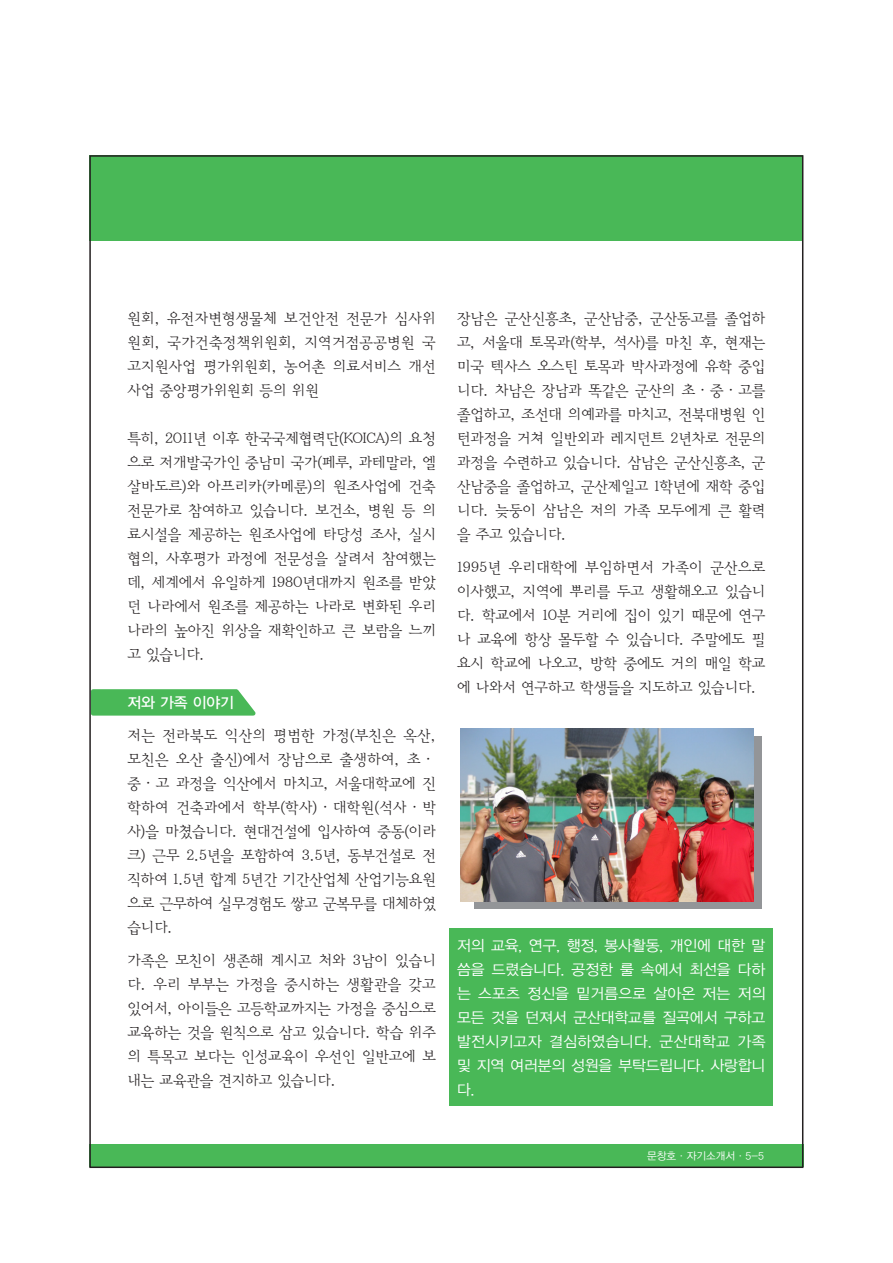
<style>
.page{position:relative;width:893px;height:1263px;background:#fff}
.page>*{position:absolute;margin:0;border:0;box-sizing:border-box;transform-origin:0 0}
.t1{font:15px/24px "YDIY Mj O220";letter-spacing:-.005em;color:#231f20;text-align:justify}
.t2{font:15px/24px "YDIYGO320";letter-spacing:-.005em;color:#fff;text-align:justify}
.t3{font:15px "YDIYGO330";letter-spacing:-.005em;color:#fff}
.t4{font:10.5px "YDIYGO320";color:#fff}
</style>
<div class="page">
<div style="left:449px;top:928px;width:324px;height:178px;background:#49b857"></div>
<svg style="left:92px;top:689px;width:164px;height:27px;background:#56bd63"></svg>
<div style="left:474px;top:736px;width:287px;height:173px;background:#939598"></div>
<div style="left:90px;top:155px;width:713px;height:85px;background:#49b857"></div>
<div style="left:89px;top:1144px;width:714px;height:23px;background:#49b857"></div>
<img style="left:461px;top:728px;width:293px;height:174px">
<p class="t1" style="left:128px;top:307px;width:310px">원회, 유전자변형생물체 보건안전 전문가 심사위 원회, 국가건축정책위원회, 지역거점공공병원 국 고지원사업 평가위원회, 농어촌 의료서비스 개선 사업 중앙평가위원회 등의 위원</p>
<p class="t1" style="left:128px;top:427px;width:310px">특히, 2011년 이후 한국국제협력단(KOICA)의 요청 으로 저개발국가인 중남미 국가(페루, 과테말라, 엘 살바도르)와 아프리카(카메룬)의 원조사업에 건축 전문가로 참여하고 있습니다. 보건소, 병원 등 의 료시설을 제공하는 원조사업에 타당성 조사, 실시 협의, 사후평가 과정에 전문성을 살려서 참여했는 데, 세계에서 유일하게 1980년대까지 원조를 받았 던 나라에서 원조를 제공하는 나라로 변화된 우리 나라의 높아진 위상을 재확인하고 큰 보람을 느끼 고 있습니다.</p>
<p class="t3" style="left:128px;top:694px;width:108px">저와 가족 이야기</p>
<p class="t1" style="left:128px;top:724px;width:310px">저는 전라북도 익산의 평범한 가정(부친은 옥산, 모친은 오산 출신)에서 장남으로 출생하여, 초· 중·고 과정을 익산에서 마치고, 서울대학교에 진 학하여 건축과에서 학부(학사)·대학원(석사·박 사)을 마쳤습니다. 현대건설에 입사하여 중동(이라 크) 근무 2.5년을 포함하여 3.5년, 동부건설로 전 직하여 1.5년 합계 5년간 기간산업체 산업기능요원 으로 근무하여 실무경험도 쌓고 군복무를 대체하였 습니다.</p>
<p class="t1" style="left:128px;top:949px;width:310px">가족은 모친이 생존해 계시고 처와 3남이 있습니 다. 우리 부부는 가정을 중시하는 생활관을 갖고 있어서, 아이들은 고등학교까지는 가정을 중심으로 교육하는 것을 원칙으로 삼고 있습니다. 학습 위주 의 특목고 보다는 인성교육이 우선인 일반고에 보 내는 교육관을 견지하고 있습니다.</p>
<p class="t1" style="left:457px;top:307px;width:310px">장남은 군산신흥초, 군산남중, 군산동고를 졸업하 고, 서울대 토목과(학부, 석사)를 마친 후, 현재는 미국 텍사스 오스틴 토목과 박사과정에 유학 중입 니다. 차남은 장남과 똑같은 군산의 초·중·고를 졸업하고, 조선대 의예과를 마치고, 전북대병원 인 턴과정을 거쳐 일반외과 레지던트 2년차로 전문의 과정을 수련하고 있습니다. 삼남은 군산신흥초, 군 산남중을 졸업하고, 군산제일고 1학년에 재학 중입 니다. 늦둥이 삼남은 저의 가족 모두에게 큰 활력 을 주고 있습니다.</p>
<p class="t1" style="left:457px;top:556px;width:310px">1995년 우리대학에 부임하면서 가족이 군산으로 이사했고, 지역에 뿌리를 두고 생활해오고 있습니 다. 학교에서 10분 거리에 집이 있기 때문에 연구 나 교육에 항상 몰두할 수 있습니다. 주말에도 필 요시 학교에 나오고, 방학 중에도 거의 매일 학교 에 나와서 연구하고 학생들을 지도하고 있습니다.</p>
<p class="t2" style="left:457px;top:933px;width:310px">저의 교육, 연구, 행정, 봉사활동, 개인에 대한 말 씀을 드렸습니다. 공정한 룰 속에서 최선을 다하 는 스포츠 정신을 밑거름으로 살아온 저는 저의 모든 것을 던져서 군산대학교를 질곡에서 구하고 발전시키고자 결심하였습니다. 군산대학교 가족 및 지역 여러분의 성원을 부탁드립니다. 사랑합니 다.</p>
<p class="t4" style="left:647px;top:1150px;width:118px">문창호·자기소개서·5-5</p>
</div>
